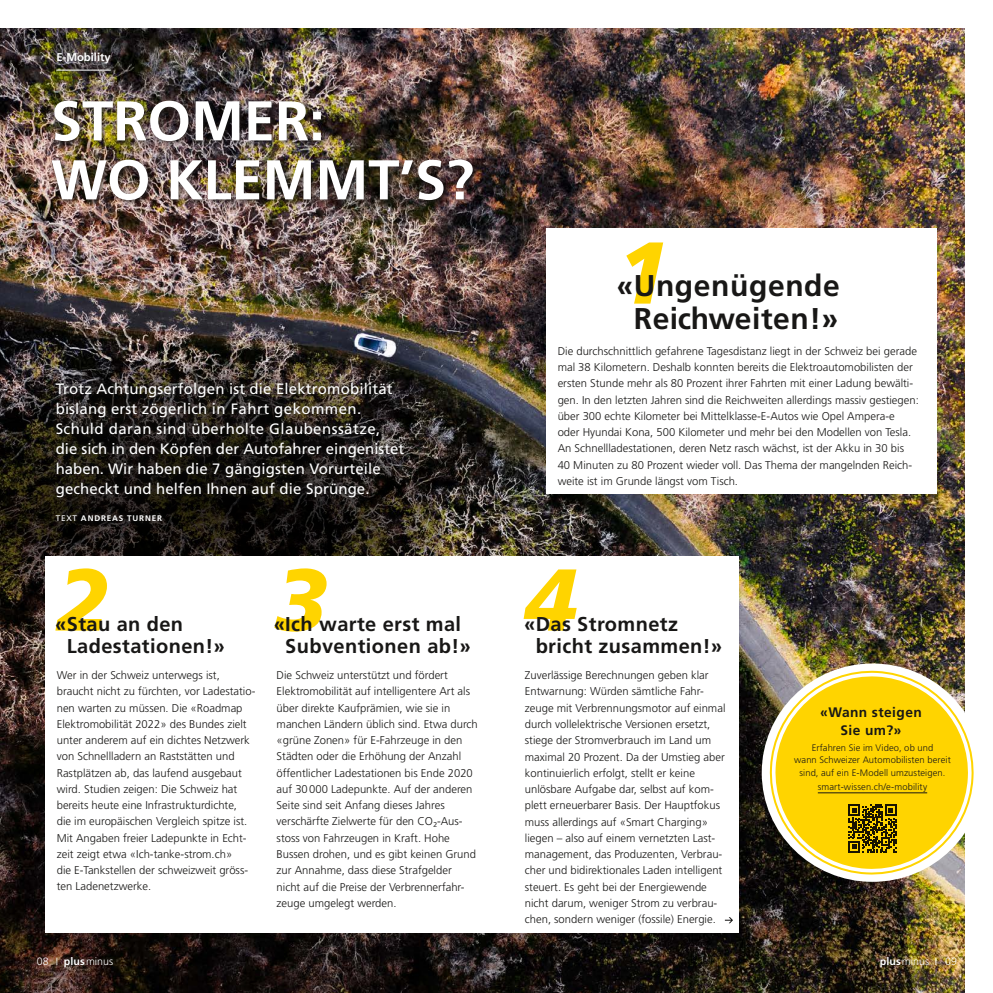
<style>
.page{position:relative;width:993px;height:993px;background:#fff}
.page>*{position:absolute;margin:0;border:0;box-sizing:border-box;transform-origin:0 0}
.t1{font:italic 900 87.5px "Frutiger";color:#ffd400}
.t2{font:700 55.88px/58.9px "Frutiger";color:#fff}
.t3{font:700 30px/32.5px "Frutiger";letter-spacing:.02em;color:#181716;text-align:center}
.t4{font:700 20px/22.5px "Frutiger";letter-spacing:.02em;color:#181716}
.t5{font:15px/20px "Frutiger";letter-spacing:.01em;color:#fff}
.t6{font:700 13.75px/17.5px "Frutiger";letter-spacing:.03em;color:#181716;text-align:center}
.t7{font:300 11.25px/16.2px "Frutiger";color:#181716}
.t8{font:700 11.25px "Frutiger";color:#fff}
.t9{font:300 10.62px "Frutiger";color:#fff}
.t10{font:300 9.38px/12.5px "Frutiger";letter-spacing:.01em;color:#181716;text-align:center}
.t11{font:700 8.12px "Frutiger";letter-spacing:.1em;color:#fff}
.s1{font-weight:400}
.s2{font-weight:700}
</style>
<div class="page">
<img style="left:0;top:28px;width:964px;height:964px">
<img style="left:171px;top:373px;width:283px;height:283px;border-radius:50%">
<svg style="left:0;top:370px;width:208px;height:282px;background:#29221a"></svg>
<div style="left:45px;top:556px;width:693px;height:375px;background:#fff"></div>
<div style="left:48px;top:97px;width:431px;height:110px;background:#181716;opacity:.75"></div>
<svg style="left:724px;top:917px;width:8px;height:5px"></svg>
<img style="left:765px;top:666px;width:209px;height:210px">
<svg style="left:772px;top:673px;width:198px;height:198px;background:#e6c628"></svg>
<div style="left:546px;top:228px;width:389px;height:265px;background:#fff"></div>
<hr style="left:56px;top:70px;width:55px;height:1px;background:#fff">
<svg style="left:29px;top:355px;width:400px;height:194px;background:#231f1b"></svg>
<p class="t8" style="left:56px;top:51px;width:56px">E-Mobility</p>
<h2 class="t2" style="left:51px;top:91px;width:424px">STROMER:<br>WO KLEMMT’S?</h2>
<p class="t5" style="left:56px;top:378px;width:350px">Trotz Achtungserfolgen ist die Elektromobilität bislang erst zögerlich in Fahrt gekommen.<br>Schuld daran sind überholte Glaubenssätze, die sich in den Köpfen der Autofahrer eingenistet haben. Wir haben die 7 gängigsten Vorurteile gecheckt und helfen Ihnen auf die Sprünge.</p>
<p class="t11" style="left:56px;top:513px;width:108px"><span class="s1">TEXT</span> ANDREAS TURNER</p>
<h1 class="t1" style="left:55px;top:547px;width:55px">2</h1>
<h3 class="t4" style="left:67px;top:612px;width:159px;text-indent:-12px">«Stau an den<br>Ladestationen!»</h3>
<p class="t7" style="left:57px;top:666px;width:200px">Wer in der Schweiz unterwegs ist, braucht nicht zu fürchten, vor Ladestatio&shy;nen warten zu müssen. Die «Roadmap Elektromobilität 2022» des Bundes zielt unter anderem auf ein dichtes Netzwerk von Schnellladern an Raststätten und Rastplätzen ab, das laufend ausgebaut wird. Studien zeigen: Die Schweiz hat bereits heute eine Infrastrukturdichte,<br>die im europäischen Vergleich spitze ist.<br>Mit Angaben freier Ladepunkte in Echt&shy;zeit zeigt etwa «Ich-tanke-strom.ch»<br>die E-Tankstellen der schweizweit gröss&shy;ten Ladenetzwerke.</p>
<h1 class="t1" style="left:274px;top:547px;width:55px">3</h1>
<h3 class="t4" style="left:274px;top:612px;width:198px;text-align:center">«Ich warte erst mal<br>Subventionen ab!»</h3>
<p class="t7" style="left:276px;top:667px;width:203px">Die Schweiz unterstützt und fördert Elektromobilität auf intelligentere Art als über direkte Kaufprämien, wie sie in manchen Ländern üblich sind. Etwa durch «grüne Zonen» für E-Fahrzeuge in den Städten oder die Erhöhung der Anzahl öffentlicher Ladestationen bis Ende 2020 auf 30000 Ladepunkte. Auf der anderen Seite sind seit Anfang dieses Jahres verschärfte Zielwerte für den CO²-Aus&shy;stoss von Fahrzeugen in Kraft. Hohe Bussen drohen, und es gibt keinen Grund zur Annahme, dass diese Strafgelder nicht auf die Preise der Verbrennerfahr&shy;zeuge umgelegt werden.</p>
<h1 class="t1" style="left:615px;top:220px;width:55px">1</h1>
<h3 class="t3" style="left:616px;top:269px;width:225px">«Ungenügende<br>Reichweiten!»</h3>
<p class="t7" style="left:557px;top:342px;width:362px">Die durchschnittlich gefahrene Tagesdistanz liegt in der Schweiz bei gerade mal 38 Kilometern. Deshalb konnten bereits die Elektroautomobilisten der ersten Stunde mehr als 80 Prozent ihrer Fahrten mit einer Ladung bewälti&shy;gen. In den letzten Jahren sind die Reichweiten allerdings massiv gestiegen: über 300 echte Kilometer bei Mittelklasse-E-Autos wie Opel Ampera-e oder Hyundai Kona, 500 Kilometer und mehr bei den Modellen von Tesla.<br>An Schnellladestationen, deren Netz rasch wächst, ist der Akku in 30 bis 40 Minuten zu 80 Prozent wieder voll. Das Thema der mangelnden Reich&shy;weite ist im Grunde längst vom Tisch.</p>
<h1 class="t1" style="left:524px;top:547px;width:55px">4</h1>
<h3 class="t4" style="left:535px;top:612px;width:188px;text-indent:-12px">«Das Stromnetz bricht zusammen!»</h3>
<p class="t7" style="left:524px;top:667px;width:202px">Zuverlässige Berechnungen geben klar Entwarnung: Würden sämtliche Fahr&shy;zeuge mit Verbrennungsmotor auf einmal durch vollelektrische Versionen ersetzt, stiege der Stromverbrauch im Land um maximal 20 Prozent. Da der Umstieg aber kontinuierlich erfolgt, stellt er keine unlösbare Aufgabe dar, selbst auf kom&shy;plett erneuerbarer Basis. Der Hauptfokus muss allerdings auf «Smart Charging» liegen – also auf einem vernetzten Last&shy;management, das Produzenten, Verbrau&shy;cher und bidirektionales Laden intelligent steuert. Es geht bei der Energiewende nicht darum, weniger Strom zu verbrau&shy;chen, sondern weniger (fossile) Energie.</p>
<p class="t6" style="left:820px;top:703px;width:103px">«Wann steigen<br>Sie um?»</p>
<p class="t10" style="left:794px;top:741px;width:158px">Erfahren Sie im Video, ob und<br>wann Schweizer Automobilisten bereit sind, auf ein E-Modell umzusteigen.</p>
<p class="t10" style="left:817px;top:780px;width:111px">smart-wissen.ch/e-mobility</p>
<p class="t9" style="left:37px;top:954px;width:78px">08 I <span class="s2">plus</span>minus</p>
<p class="t9" style="left:879px;top:954px;width:79px"><span class="s2">plus</span>minus I 09</p>
</div>
